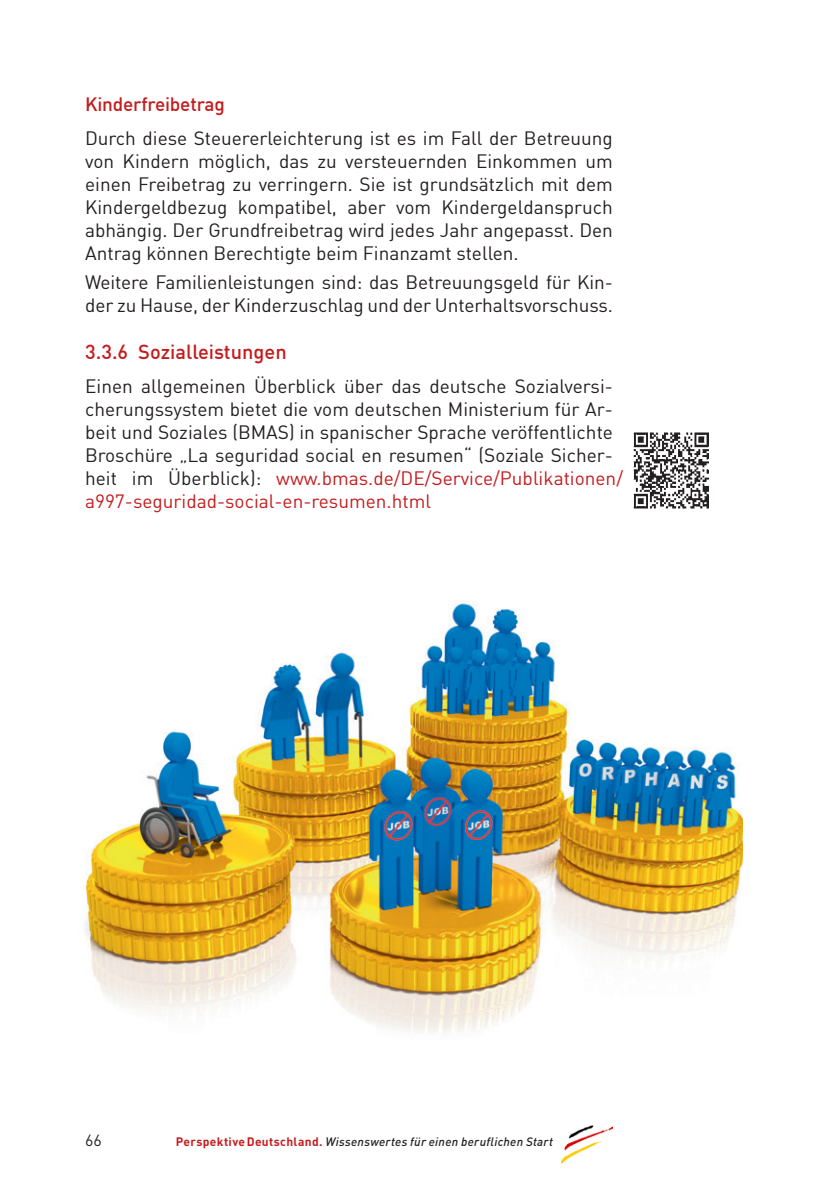
<style>
.page{position:relative;width:840px;height:1191px;background:#fff}
.page>*{position:absolute;margin:0;border:0;box-sizing:border-box;transform-origin:0 0}
.GENERAL-NIVEL-3-ANT{font:500 20px "DIN";color:#c41c1d}
.GENERAL-PARRAFO-1{font:19px/23px "DIN";color:#231f20}
.GENERAL-NIVEL-4-ANT{font:500 19px "DIN";letter-spacing:-.01em;color:#c41c1d}
.t1{font:16px "DIN";color:#231f20}
.t2{font:italic 500 12px "DIN";letter-spacing:.025em;color:#231f20}
.s1{color:#c41c1d}
.s2{font-weight:700;font-style:normal;color:#c41c1d}
</style>
<div class="page">
<img style="left:560px;top:1125px;width:52px;height:38px">
<img style="left:633px;top:432px;width:75px;height:76px">
<img style="left:85px;top:601px;width:656px;height:432px">
<p class="GENERAL-NIVEL-4-ANT" style="left:85px;top:92px;width:141px">Kinderfreibetrag</p>
<p class="GENERAL-PARRAFO-1" style="left:85px;top:126px;width:529px;text-align:justify">Durch diese Steuererleichterung ist es im Fall der Betreuung von Kindern möglich, das zu versteuernden Einkommen um einen Freibetrag zu verringern. Sie ist grundsätzlich mit dem Kindergeldbezug kompatibel, aber vom Kindergeldanspruch abhängig. Der Grundfreibetrag wird jedes Jahr angepasst. Den Antrag können Berechtigte beim Finanzamt stellen.</p>
<p class="GENERAL-PARRAFO-1" style="left:85px;top:270px;width:529px">Weitere Familienleistungen sind: das Betreuungsgeld für Kin&shy;der zu Hause, der Kinderzuschlag und der Unterhaltsvorschuss.</p>
<p class="GENERAL-NIVEL-3-ANT" style="left:85px;top:339px;width:203px">3.3.6 Sozialleistungen</p>
<p class="GENERAL-PARRAFO-1" style="left:85px;top:374px;width:539px">Einen allgemeinen Überblick über das deutsche Sozialversi&shy;cherungssystem bietet die vom deutschen Ministerium für Ar&shy;beit und Soziales (BMAS) in spanischer Sprache veröffentlichte Broschüre „La seguridad social en resumen“ (Soziale Sicher&shy;heit im Überblick): <span class="s1">www.bmas.de/DE/Service/Publikationen/ a997-seguridad-social-en-resumen.html</span></p>
<p class="t1" style="left:85px;top:1129px;width:18px">66</p>
<p class="t2" style="left:176px;top:1133px;width:378px"><span class="s2">PerspektiveDeutschland.</span> Wissenswertes für einen beruflichen Start</p>
</div>
